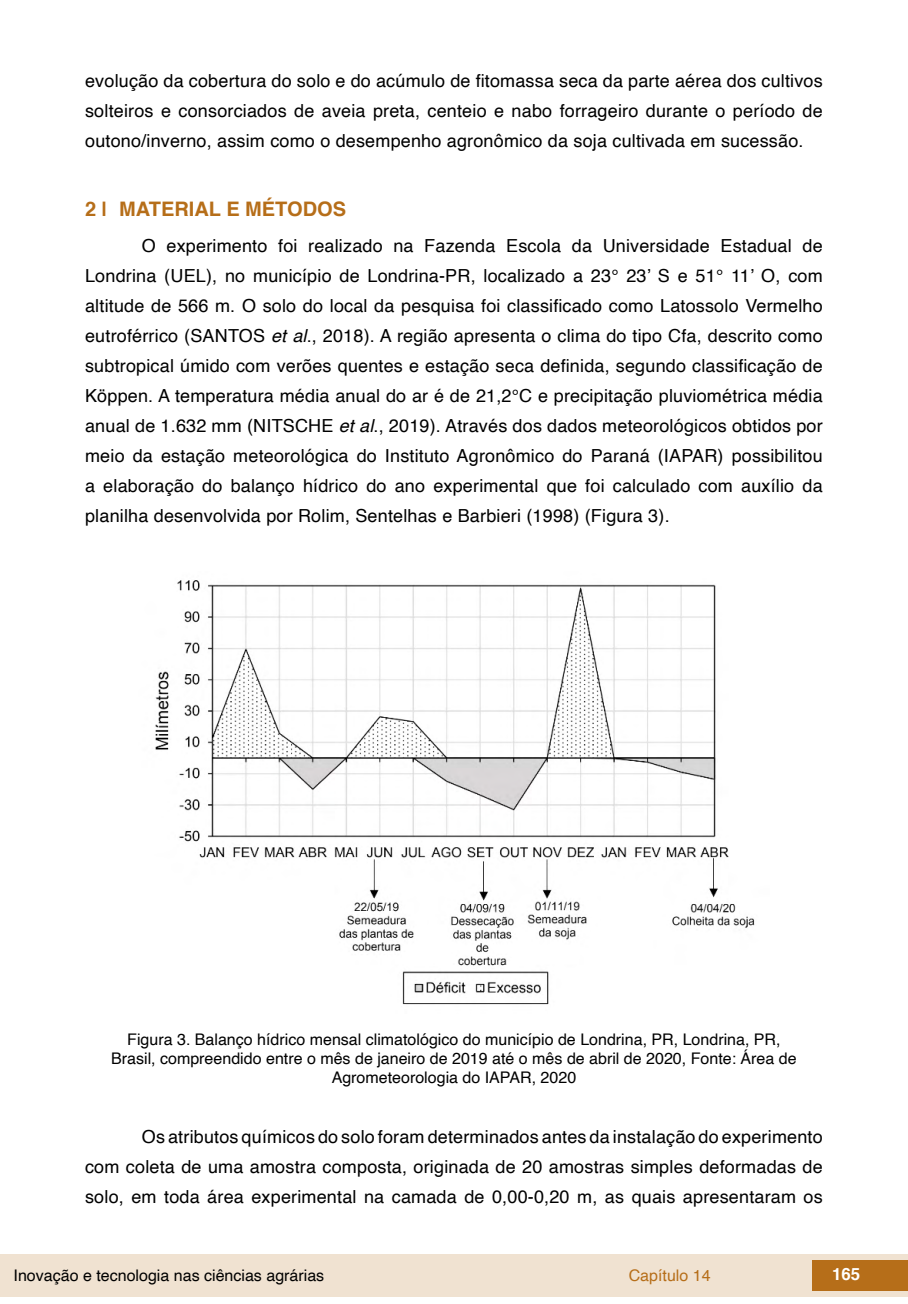
<style>
.page{position:relative;width:908px;height:1304px;background:#fff}
.page>*{position:absolute;margin:0;border:0;box-sizing:border-box;transform-origin:0 0}
.t1{font:700 20px "Helvetica";color:#b66e19}
.t2{font:18px/30px "Helvetica";letter-spacing:.01em;color:#000;text-align:justify}
.t3{font:700 16.8px "Helvetica";color:#fff}
.t4{font:16px/19.2px "Helvetica";color:#000;text-align:center}
.t5{font:16px "Helvetica";color:#b66e19}
.s1{font-style:italic}
</style>
<div class="page">
<div style="left:0;top:1254px;width:906px;height:43px;background:#f0e2d1"></div>
<div style="left:812px;top:1261px;width:95px;height:30px;background:#b66e19"></div>
<img style="left:155px;top:580px;width:600px;height:425px">
<p class="t2" style="left:85px;top:66px;width:738px">evolução da cobertura do solo e do acúmulo de fitomassa seca da parte aérea dos cultivos solteiros e consorciados de aveia preta, centeio e nabo forrageiro durante o período de outono/inverno, assim como o desempenho agronômico da soja cultivada em sucessão.</p>
<p class="t1" style="left:85px;top:193px;width:262px">2 | MATERIAL E MÉTODOS</p>
<p class="t2" style="left:85px;top:231px;width:738px;text-indent:57px">O experimento foi realizado na Fazenda Escola da Universidade Estadual de Londrina (UEL), no município de Londrina-PR, localizado a 23° 23’ S e 51° 11’ O, com altitude de 566 m. O solo do local da pesquisa foi classificado como Latossolo Vermelho eutroférrico (SANTOS <span class="s1">et al</span>., 2018). A região apresenta o clima do tipo Cfa, descrito como subtropical úmido com verões quentes e estação seca definida, segundo classificação de Köppen. A temperatura média anual do ar é de 21,2°C e precipitação pluviométrica média anual de 1.632 mm (NITSCHE <span class="s1">et al</span>., 2019). Através dos dados meteorológicos obtidos por meio da estação meteorológica do Instituto Agronômico do Paraná (IAPAR) possibilitou a elaboração do balanço hídrico do ano experimental que foi calculado com auxílio da planilha desenvolvida por Rolim, Sentelhas e Barbieri (1998) (Figura 3).</p>
<p class="t4" style="left:111px;top:1030px;width:686px">Figura 3. Balanço hídrico mensal climatológico do município de Londrina, PR, Londrina, PR,<br>Brasil, compreendido entre o mês de janeiro de 2019 até o mês de abril de 2020, Fonte: Área de<br>Agrometeorologia do IAPAR, 2020</p>
<p class="t2" style="left:85px;top:1122px;width:738px;text-indent:57px">Os atributos químicos do solo foram determinados antes da instalação do experimento com coleta de uma amostra composta, originada de 20 amostras simples deformadas de solo, em toda área experimental na camada de 0,00-0,20 m, as quais apresentaram os</p>
<p class="t4" style="left:14px;top:1266px;width:312px">Inovação e tecnologia nas ciências agrárias</p>
<p class="t5" style="left:628px;top:1263px;width:83px">Capítulo 14</p>
<p class="t3" style="left:831px;top:1261px;width:30px">165</p>
</div>
